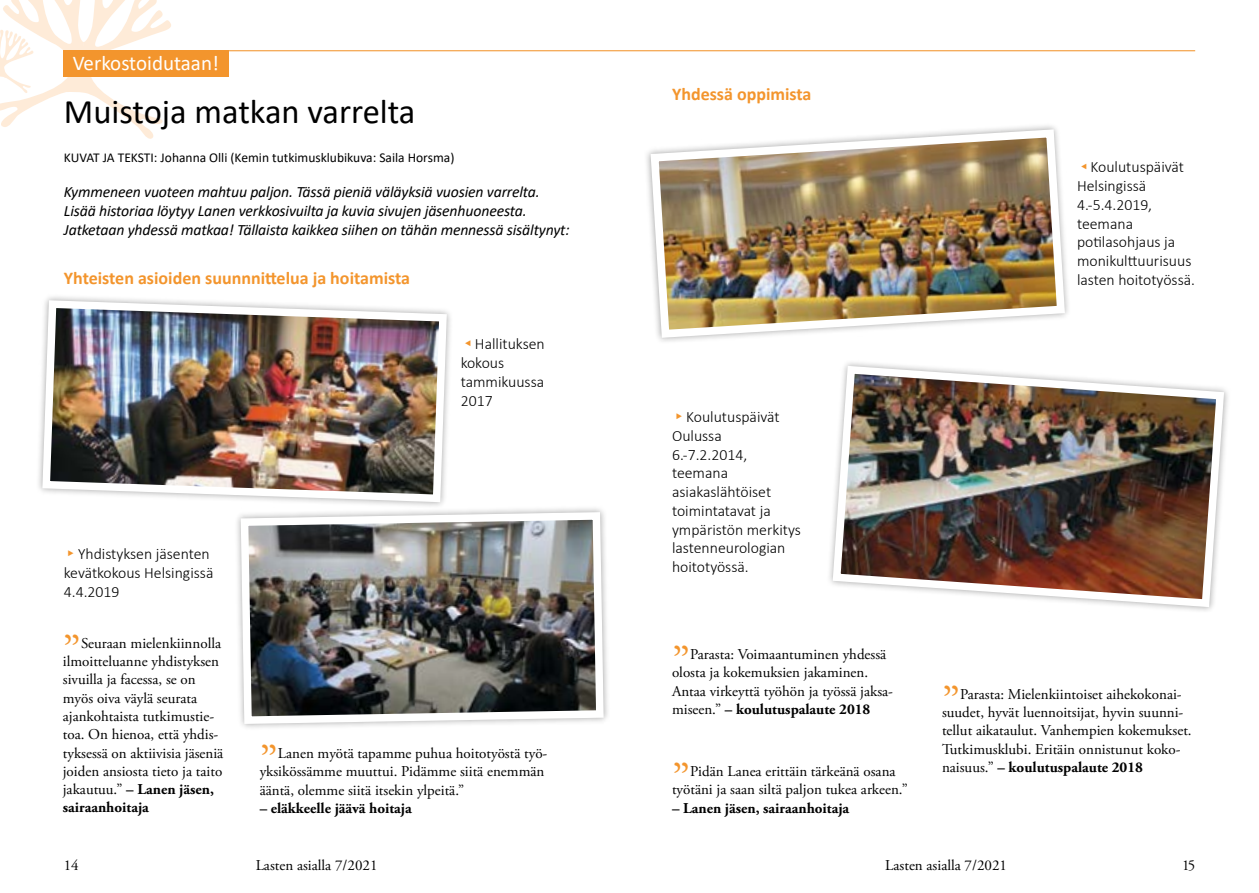
<style>
.page{position:relative;width:1259px;height:893px;background:#fff}
.page>*{position:absolute;margin:0;border:0;box-sizing:border-box;transform-origin:0 0}
.t1{font:45px "Adobe Garamond Pro";color:#f3952d}
.t2{font:34.5px "Calibri";color:#000}
.t3{font:21px "Calibri";color:#fff}
.t4{font:700 18px "Calibri";color:#f3952d}
.t5{font:300 15.75px/18.8px "Calibri";color:#000}
.t6{font:italic 15.75px/18.8px "Calibri";letter-spacing:-.01em;color:#000}
.t7{font:15px/18.3px "Adobe Garamond Pro";color:#000}
.t8{font:700 15px "Adobe Garamond Pro";color:#000}
.t9{font:13.5px "Calibri";color:#000}
.s1{color:#f3952d}
.s2{font-weight:700}
</style>
<div class="page">
<hr style="left:64px;top:50px;width:1131px;height:1px;background:#f3952d">
<img style="left:39px;top:296px;width:412px;height:210px">
<img style="left:237px;top:508px;width:370px;height:220px">
<img style="left:646px;top:125px;width:422px;height:217px">
<img style="left:829px;top:362px;width:399px;height:249px">
<svg style="left:0;top:0;width:171px;height:139px"></svg>
<div style="left:64px;top:50px;width:165px;height:27px;background:#f3952d"></div>
<h3 class="t3" style="left:73px;top:48px;width:148px">Verkostoidutaan!</h3>
<h2 class="t2" style="left:64px;top:88px;width:353px">Muistoja matkan varrelta</h2>
<p class="t9" style="left:64px;top:149px;width:392px">KUVAT JA TEKSTI: Johanna Olli (Kemin tutkimusklubikuva: Saila Horsma)</p>
<p class="t6" style="left:64px;top:182px;width:507px">Kymmeneen vuoteen mahtuu paljon. Tässä pieniä väläyksiä vuosien varrelta.<br>Lisää historiaa löytyy Lanen verkkosivuilta ja kuvia sivujen jäsenhuoneesta.<br>Jatketaan yhdessä matkaa! Tällaista kaikkea siihen on tähän mennessä sisältynyt:</p>
<p class="t4" style="left:64px;top:265px;width:348px">Yhteisten asioiden suunnnittelua ja hoitamista</p>
<p class="t5" style="left:461px;top:335px;width:86px"><span class="s1">◂</span>Hallituksen kokous tammikuussa<br>2017</p>
<p class="t5" style="left:64px;top:544px;width:151px"><span class="s1">▸</span>Yhdistyksen jäsenten kevätkokous Helsingissä<br>4.4.2019</p>
<h1 class="t1" style="left:63px;top:624px;width:20px">”</h1>
<p class="t7" style="left:63px;top:634px;width:162px;text-indent:18px">Seuraan mielenkiinnolla ilmoitteluanne yhdistyksen sivuilla ja facessa, se on myös oiva väylä seurata ajankohtaista tutkimustie&shy;toa. On hienoa, että yhdis&shy;tyksessä on aktiivisia jäseniä joiden ansiosta tieto ja taito jakautuu.” <span class="s2">– Lanen jäsen, sairaanhoitaja</span></p>
<h1 class="t1" style="left:260px;top:735px;width:20px">”</h1>
<p class="t7" style="left:260px;top:745px;width:289px;text-indent:18px">Lanen myötä tapamme puhua hoitotyöstä työ&shy;yksikössämme muuttui. Pidämme siitä enemmän ääntä, olemme siitä itsekin ylpeitä.”</p>
<p class="t8" style="left:260px;top:800px;width:154px">– eläkkeelle jäävä hoitaja</p>
<p class="t4" style="left:672px;top:81px;width:141px">Yhdessä oppimista</p>
<p class="t5" style="left:1077px;top:158px;width:120px"><span class="s1">◂</span>Koulutuspäivät<br>Helsingissä<br>4.-5.4.2019, teemana potilasohjaus ja monikulttuurisuus lasten hoitotyössä.</p>
<p class="t5" style="left:672px;top:407px;width:130px"><span class="s1">▸</span>Koulutuspäivät<br>Oulussa<br>6.-7.2.2014, teemana asiakaslähtöiset toimintatavat ja ympäristön merkitys lastenneurologian hoitotyössä.</p>
<h1 class="t1" style="left:672px;top:636px;width:20px">”</h1>
<p class="t7" style="left:672px;top:646px;width:222px;text-indent:18px">Parasta: Voimaantuminen yhdessä olosta ja kokemuksien jakaminen.<br>Antaa virkeyttä työhön ja työssä jaksa&shy;miseen.” <span class="s2">– koulutuspalaute 2018</span></p>
<h1 class="t1" style="left:672px;top:753px;width:20px">”</h1>
<p class="t7" style="left:672px;top:763px;width:237px;text-align:center">Pidän Lanea erittäin tärkeänä osana työtäni ja saan siltä paljon tukea arkeen.”</p>
<p class="t8" style="left:672px;top:799px;width:179px">– Lanen jäsen, sairaanhoitaja</p>
<h1 class="t1" style="left:942px;top:675px;width:20px">”</h1>
<p class="t7" style="left:942px;top:685px;width:251px;text-indent:18px">Parasta: Mielenkiintoiset aihekokonai&shy;suudet, hyvät luennoitsijat, hyvin suunni&shy;tellut aikataulut. Vanhempien kokemukset.<br>Tutkimusklubi. Eritäin onnistunut koko&shy;naisuus.” <span class="s2">– koulutuspalaute 2018</span></p>
<p class="t7" style="left:64px;top:857px;width:16px">14</p>
<p class="t7" style="left:256px;top:857px;width:123px">Lasten asialla 7/2021</p>
<p class="t7" style="left:885px;top:857px;width:123px">Lasten asialla 7/2021</p>
<p class="t7" style="left:1182px;top:857px;width:14px">15</p>
</div>
